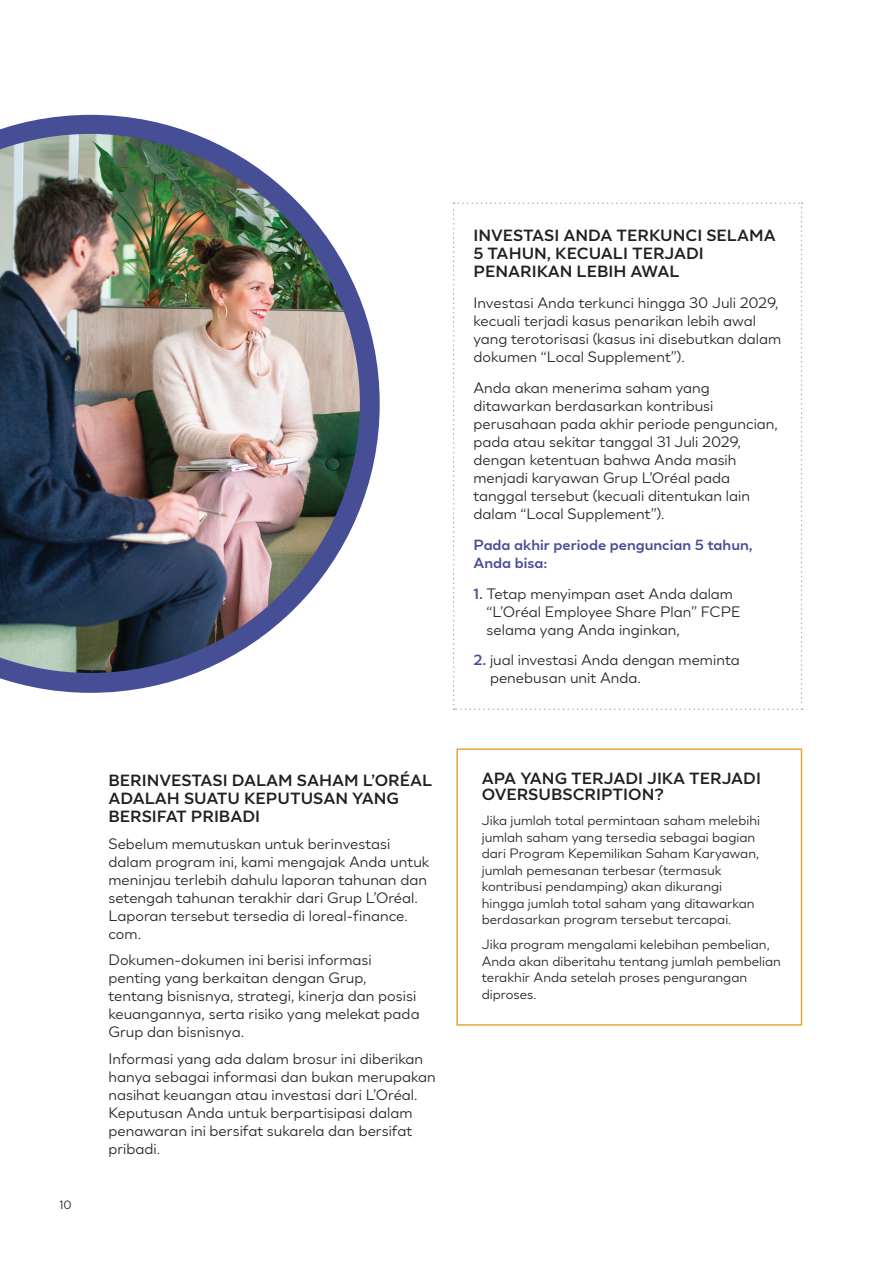
<style>
.page{position:relative;width:893px;height:1263px;background:#fff}
.page>*{position:absolute;margin:0;border:0;box-sizing:border-box;transform-origin:0 0}
.t1{font:700 16.5px/18px "LOREAL Essentielle";color:#231f20}
.t2{font:15px/18px "LOREAL Essentielle";color:#231f20}
.t3{font:700 15px/18px "LOREAL Essentielle";color:#464f96}
.t4{font:13.5px/16.5px "LOREAL Essentielle";color:#231f20}
.t5{font:12px "LOREAL Essentielle";color:#231f20}
.s1{font-weight:700;color:#464f96}
</style>
<div class="page">
<div style="left:456px;top:748px;width:346px;height:278px;border:2px solid #e7a535"></div>
<svg style="left:0;top:115px;width:380px;height:578px"></svg>
<img style="left:0;top:134px;width:360px;height:539px">
<svg style="left:453px;top:202px;width:349px;height:508px"></svg>
<p class="t5" style="left:59px;top:1197px;width:14px">10</p>
<p class="t1" style="left:108px;top:771px;width:325px">BERINVESTASI DALAM SAHAM L’ORÉAL<br>ADALAH SUATU KEPUTUSAN YANG<br>BERSIFAT PRIBADI</p>
<p class="t2" style="left:108px;top:834px;width:323px">Sebelum memutuskan untuk berinvestasi dalam program ini, kami mengajak Anda untuk meninjau terlebih dahulu laporan tahunan dan setengah tahunan terakhir dari Grup L’Oréal.<br>Laporan tersebut tersedia di loreal-finance. com.</p>
<p class="t2" style="left:108px;top:951px;width:313px">Dokumen-dokumen ini berisi informasi penting yang berkaitan dengan Grup, tentang bisnisnya, strategi, kinerja dan posisi keuangannya, serta risiko yang melekat pada Grup dan bisnisnya.</p>
<p class="t2" style="left:108px;top:1049px;width:329px">Informasi yang ada dalam brosur ini diberikan hanya sebagai informasi dan bukan merupakan nasihat keuangan atau investasi dari L’Oréal.<br>Keputusan Anda untuk berpartisipasi dalam penawaran ini bersifat sukarela dan bersifat pribadi.</p>
<p class="t1" style="left:473px;top:227px;width:304px">INVESTASI ANDA TERKUNCI SELAMA<br>5 TAHUN, KECUALI TERJADI<br>PENARIKAN LEBIH AWAL</p>
<p class="t2" style="left:473px;top:294px;width:309px">Investasi Anda terkunci hingga 30 Juli 2029, kecuali terjadi kasus penarikan lebih awal yang terotorisasi (kasus ini disebutkan dalam dokumen “Local Supplement”).</p>
<p class="t2" style="left:473px;top:379px;width:306px">Anda akan menerima saham yang ditawarkan berdasarkan kontribusi perusahaan pada akhir periode penguncian, pada atau sekitar tanggal 31 Juli 2029, dengan ketentuan bahwa Anda masih menjadi karyawan Grup L’Oréal pada tanggal tersebut (kecuali ditentukan lain dalam “Local Supplement”).</p>
<p class="t3" style="left:473px;top:535px;width:281px">Pada akhir periode penguncian 5 tahun,<br>Anda bisa:</p>
<p class="t2" style="left:487px;top:584px;width:255px;text-indent:-13px"><span class="s1">1.</span> Tetap menyimpan aset Anda dalam “L’Oréal Employee Share Plan” FCPE selama yang Anda inginkan,</p>
<p class="t2" style="left:490px;top:651px;width:251px;text-indent:-17px"><span class="s1">2.</span> jual investasi Anda dengan meminta penebusan unit Anda.</p>
<p class="t1" style="left:482px;top:770px;width:281px;line-height:16.5px">APA YANG TERJADI JIKA TERJADI<br>OVERSUBSCRIPTION?</p>
<p class="t4" style="left:482px;top:812px;width:280px">Jika jumlah total permintaan saham melebihi jumlah saham yang tersedia sebagai bagian dari Program Kepemilikan Saham Karyawan, jumlah pemesanan terbesar (termasuk kontribusi pendamping) akan dikurangi hingga jumlah total saham yang ditawarkan berdasarkan program tersebut tercapai.</p>
<p class="t4" style="left:482px;top:936px;width:301px">Jika program mengalami kelebihan pembelian, Anda akan diberitahu tentang jumlah pembelian terakhir Anda setelah proses pengurangan diproses.</p>
</div>
